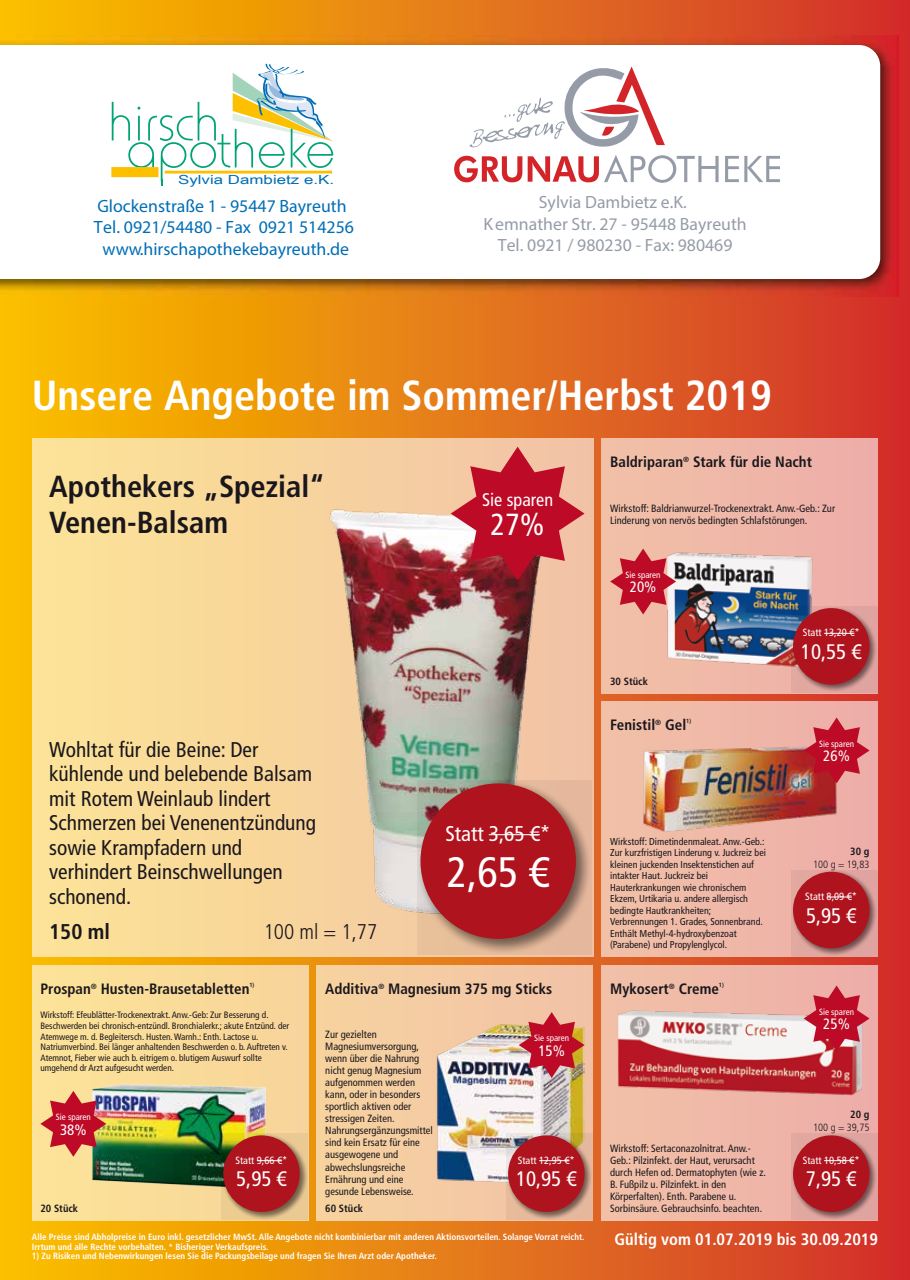
<style>
.page{position:relative;width:910px;height:1280px;background:#fff}
.page>*{position:absolute;margin:0;border:0;box-sizing:border-box;transform-origin:0 0}
.t1{font:condensed 42.6px "Frutiger LT Std";color:#fff}
.t2{font:700 condensed 42px "Frutiger LT Std";color:#fff}
.t3{font:700 condensed 30.45px/36.6px "Frutiger LT Std";color:#1a171c}
.t4{font:condensed 30.45px "Frutiger LT Std";color:#fff}
.t5{font:condensed 21.3px/24.5px "Frutiger LT Std";color:#1a171c}
.t6{font:condensed 21.3px "Frutiger LT Std";color:#fff}
.t7{font:300 condensed 21.3px "Frutiger LT Std";color:#1a171c}
.t8{font:700 condensed 21.3px "Frutiger LT Std";color:#1a171c}
.t9{font:condensed 21px "Frutiger LT Std";color:#fff}
.t10{font:condensed 18.3px "Frutiger LT Std";color:#fff}
.t11{font:17.85px/21.5px "Myriad Pro";color:#006eb6;text-align:center}
.t12{font:17.7px/21.3px "Myriad Pro";color:#959ca8;text-align:center}
.t13{font:700 condensed 16.5px "Frutiger LT Std";color:#fff}
.t14{font:700 condensed 15px "Frutiger LT Std";color:#1a171c}
.t15{font:condensed 15px "Frutiger LT Std";color:#fff}
.t16{font:12.6px "Arial Narrow";color:#006eb6;scale:1.64 1}
.t17{font:condensed 10.5px/12px "Frutiger LT Std";color:#1a171c}
.t18{font:condensed 10.5px "Frutiger LT Std";color:#fff}
.t19{font:700 condensed 10.5px "Frutiger LT Std";color:#1a171c}
.t20{font:300 condensed 10.5px "Frutiger LT Std";color:#1a171c}
.t21{font:condensed 10.05px/11.6px "Frutiger LT Std";color:#1a171c}
.t22{font:condensed 9.15px/10.6px "Frutiger LT Std";color:#1a171c}
.t23{font:700 condensed 9px/9.9px "Frutiger LT Std";color:#fff}
.t24{font:condensed 9px "Frutiger LT Std";color:#fff}
.t25{font:700 condensed 6px "Frutiger LT Std";color:#1a171c}
</style>
<div class="page">
<div style="left:0;top:0;width:910px;height:1280px;background:linear-gradient(to right,#fbc500,#d13131)"></div>
<img style="left:0;top:36px;width:898px;height:261px">
<svg style="left:0;top:45px;width:880px;height:234px"></svg>
<svg style="left:112px;top:64px;width:221px;height:121px"></svg>
<svg style="left:725px;top:156px;width:55px;height:26px"></svg>
<svg style="left:454px;top:67px;width:265px;height:116px"></svg>
<div style="left:602px;top:438px;width:276px;height:255px;background:#efb7a8"></div>
<div style="left:602px;top:702px;width:276px;height:255px;background:#f0b9a8"></div>
<div style="left:317px;top:965px;width:276px;height:255px;background:#f5cea2"></div>
<div style="left:602px;top:965px;width:276px;height:255px;background:#f0b9a8"></div>
<img style="left:667px;top:552px;width:146px;height:115px">
<svg style="left:791px;top:606px;width:86px;height:86px;fill:#dba19e"></svg>
<div style="left:793px;top:608px;width:77px;height:77px;background:#af131e;border-radius:50%"></div>
<svg style="left:610px;top:549px;width:66px;height:65px"></svg>
<hr style="left:824px;top:633px;width:30px;height:1px;background:#fff">
<img style="left:643px;top:746px;width:194px;height:86px">
<svg style="left:791px;top:870px;width:86px;height:86px;background:#ce9691"></svg>
<div style="left:793px;top:872px;width:77px;height:76px;background:#af131e;border-radius:50%"></div>
<svg style="left:804px;top:717px;width:66px;height:66px"></svg>
<svg style="left:827px;top:897px;width:25px;height:1px"></svg>
<img style="left:436px;top:1024px;width:149px;height:159px">
<svg style="left:506px;top:1134px;width:86px;height:86px;background:#c8a88f"></svg>
<div style="left:508px;top:1135px;width:77px;height:77px;background:#af131e;border-radius:50%"></div>
<img style="left:519px;top:1012px;width:66px;height:66px">
<hr style="left:539px;top:1160px;width:30px;height:1px;background:#fff">
<img style="left:617px;top:1010px;width:247px;height:87px">
<svg style="left:791px;top:1134px;width:86px;height:86px;background:#cc9590"></svg>
<div style="left:793px;top:1135px;width:76px;height:77px;background:#af131e;border-radius:50%"></div>
<svg style="left:804px;top:985px;width:65px;height:66px"></svg>
<hr style="left:824px;top:1160px;width:30px;height:1px;background:#fff">
<div style="left:32px;top:965px;width:276px;height:255px;background:#fadc99"></div>
<img style="left:92px;top:1083px;width:178px;height:108px">
<svg style="left:222px;top:1134px;width:86px;height:86px;background:#c7b073"></svg>
<div style="left:223px;top:1135px;width:77px;height:77px;background:#af131e;border-radius:50%"></div>
<svg style="left:40px;top:1091px;width:66px;height:66px"></svg>
<svg style="left:257px;top:1160px;width:25px;height:1px"></svg>
<div style="left:32px;top:438px;width:561px;height:518px;background:linear-gradient(to right,#fce496,#f2c2a7)"></div>
<img style="left:326px;top:501px;width:227px;height:417px">
<svg style="left:417px;top:780px;width:175px;height:175px;background:#c7a790"></svg>
<div style="left:420px;top:783px;width:156px;height:156px;background:#af131e;border-radius:50%"></div>
<svg style="left:451px;top:447px;width:134px;height:133px;background:#cd595d"></svg>
<hr style="left:489px;top:834px;width:51px;height:1px;background:#fff">
<p class="t16" style="left:178px;top:171px;width:97px">Sylvia Dambietz e.K.</p>
<h3 class="t11" style="left:94px;top:195px;width:262px">Glockenstraße 1 - 95447 Bayreuth<br>Tel. 0921/54480 - Fax 0921 514256 www.hirschapothekebayreuth.de</h3>
<h3 class="t12" style="left:483px;top:192px;width:265px">Sylvia Dambietz e.K.<br>Kemnather Str. 27 - 95448 Bayreuth<br>Tel. 0921 / 980230 - Fax: 980469</h3>
<h2 class="t2" style="left:32px;top:371px;width:742px">Unsere Angebote im Sommer/Herbst 2019</h2>
<h3 class="t3" style="left:49px;top:468px;width:277px">Apothekers „Spezial“<br>Venen-Balsam</h3>
<h3 class="t10" style="left:482px;top:489px;width:73px">Sie sparen</h3>
<h3 class="t4" style="left:491px;top:507px;width:56px">27%</h3>
<h3 class="t5" style="left:49px;top:737px;width:268px">Wohltat für die Beine: Der kühlende und belebende Balsam mit Rotem Weinlaub lindert<br>Schmerzen bei Venenentzündung sowie Krampfadern und verhindert Beinschwellungen schonend.</h3>
<h3 class="t8" style="left:49px;top:919px;width:62px">150 ml</h3>
<h3 class="t7" style="left:264px;top:919px;width:115px">100 ml = 1,77</h3>
<h3 class="t6" style="left:445px;top:821px;width:107px">Statt 3,65 €*</h3>
<h1 class="t1" style="left:447px;top:847px;width:104px">2,65 €</h1>
<h3 class="t14" style="left:40px;top:980px;width:211px">Prospan<sup>®</sup> Husten-Brausetabletten</h3>
<p class="t25" style="left:250px;top:981px;width:6px">1)</p>
<p class="t22" style="left:40px;top:1010px;width:250px">Wirkstoff: Efeublätter-Trockenextrakt. Anw.-Geb: Zur Besserung d.<br>Beschwerden bei chronisch-entzündl. Bronchialerkr.; akute Entzünd. der Atemwege m. d. Begleitersch. Husten.Warnh.: Enth. Lactose u.<br>Natriumverbind. Bei länger anhaltenden Beschwerden o. b. Auftreten v.<br>Atemnot, Fieber wie auch b. eitrigem o. blutigem Auswurf sollte umgehend dr Arzt aufgesucht werden.</p>
<p class="t24" style="left:56px;top:1112px;width:36px">Sie sparen</p>
<h3 class="t15" style="left:60px;top:1120px;width:28px">38%</h3>
<p class="t19" style="left:40px;top:1202px;width:39px">20 Stück</p>
<p class="t18" style="left:235px;top:1154px;width:53px">Statt 9,66 €*</p>
<h3 class="t9" style="left:236px;top:1167px;width:52px">5,95 €</h3>
<h3 class="t14" style="left:325px;top:980px;width:228px">Additiva<sup>®</sup> Magnesium 375 mg Sticks</h3>
<p class="t17" style="left:325px;top:1028px;width:109px">Zur gezielten<br>Magnesiumversorgung, wenn über die Nahrung nicht genug Magnesium aufgenommen werden kann, oder in besonders sportlich aktiven oder stressigen Zeiten.<br>Nahrungsergänzungsmittel sind kein Ersatz für eine ausgewogene und abwechslungsreiche<br>Ernährung und eine gesunde Lebensweise.</p>
<p class="t19" style="left:325px;top:1202px;width:39px">60 Stück</p>
<p class="t24" style="left:534px;top:1033px;width:36px">Sie sparen</p>
<h3 class="t15" style="left:538px;top:1042px;width:28px">15%</h3>
<p class="t18" style="left:518px;top:1154px;width:58px">Statt 12,95 €*</p>
<h3 class="t9" style="left:516px;top:1167px;width:62px">10,95 €</h3>
<h3 class="t14" style="left:610px;top:452px;width:203px">Baldriparan<sup>®</sup> Stark für die Nacht</h3>
<p class="t17" style="left:610px;top:502px;width:226px">Wirkstoff: Baldrianwurzel-Trockenextrakt. Anw.-Geb.: Zur<br>Linderung von nervös bedingten Schlafstörungen.</p>
<p class="t24" style="left:626px;top:569px;width:36px">Sie sparen</p>
<h3 class="t15" style="left:630px;top:578px;width:28px">20%</h3>
<p class="t19" style="left:610px;top:675px;width:39px">30 Stück</p>
<h3 class="t14" style="left:610px;top:716px;width:78px">Fenistil<sup>®</sup> Gel</h3>
<p class="t25" style="left:686px;top:717px;width:6px">1)</p>
<p class="t21" style="left:610px;top:836px;width:157px">Wirkstoff: Dimetindenmaleat. Anw.-Geb.:<br>Zur kurzfristigen Linderung v. Juckreiz bei kleinen juckenden Insektenstichen auf intakter Haut. Juckreiz bei Hauterkrankungen wie chronischem Ekzem, Urtikaria u. andere allergisch bedingte Hautkrankheiten; Verbrennungen 1. Grades, Sonnenbrand.<br>Enthält Methyl-4-hydroxybenzoat (Parabene) und Propylenglycol.</p>
<h3 class="t14" style="left:610px;top:980px;width:110px">Mykosert<sup>®</sup> Creme</h3>
<p class="t25" style="left:719px;top:981px;width:6px">1)</p>
<p class="t17" style="left:610px;top:1142px;width:157px">Wirkstoff: Sertaconazolnitrat. Anw.- Geb.: Pilzinfekt. der Haut, verursacht durch Hefen od. Dermatophyten (wie z.<br>B. Fußpilz u. Pilzinfekt. in den Körperfalten). Enth. Parabene u.<br>Sorbinsäure. Gebrauchsinfo. beachten.</p>
<p class="t18" style="left:803px;top:627px;width:58px">Statt 13,20 €*</p>
<h3 class="t9" style="left:801px;top:639px;width:62px">10,55 €</h3>
<p class="t24" style="left:819px;top:738px;width:36px">Sie sparen</p>
<h3 class="t15" style="left:823px;top:747px;width:28px">26%</h3>
<p class="t19" style="left:850px;top:845px;width:21px">30 g</p>
<p class="t20" style="left:813px;top:858px;width:58px">100 g = 19,83</p>
<p class="t18" style="left:805px;top:890px;width:53px">Statt 8,09 €*</p>
<h3 class="t9" style="left:806px;top:903px;width:52px">5,95 €</h3>
<p class="t24" style="left:819px;top:1006px;width:36px">Sie sparen</p>
<h3 class="t15" style="left:823px;top:1015px;width:28px">25%</h3>
<p class="t19" style="left:850px;top:1108px;width:21px">20 g</p>
<p class="t20" style="left:813px;top:1121px;width:58px">100 g = 39,75</p>
<p class="t18" style="left:803px;top:1154px;width:58px">Statt 10,58 €*</p>
<h3 class="t9" style="left:806px;top:1167px;width:52px">7,95 €</h3>
<p class="t23" style="left:32px;top:1232px;width:554px">Alle Preise sind Abholpreise in Euro inkl. gesetzlicher MwSt. Alle Angebote nicht kombinierbar mit anderen Aktionsvorteilen. Solange Vorrat reicht.<br>Irrtum und alle Rechte vorbehalten. * Bisheriger Verkaufspreis.</p>
<h3 class="t13" style="left:614px;top:1229px;width:265px">Gültig vom 01.07.2019 bis 30.09.2019</h3>
<p class="t23" style="left:32px;top:1251px;width:406px">1) Zu Risiken und Nebenwirkungen lesen Sie die Packungsbeilage und fragen Sie Ihren Arzt oder Apotheker.</p>
</div>
